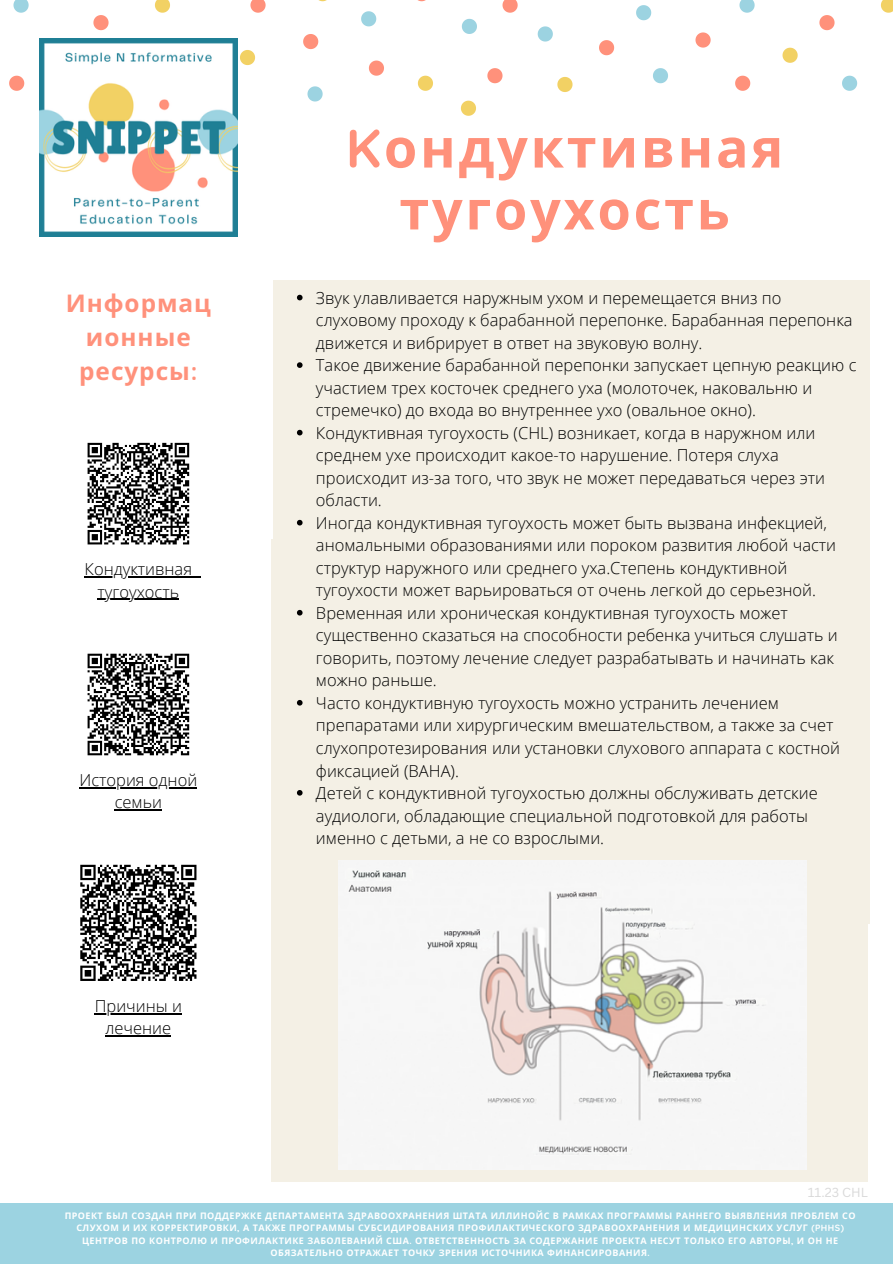
<style>
.page{position:relative;width:893px;height:1264px;background:#fff}
.page>*{position:absolute;margin:0;border:0;box-sizing:border-box;transform-origin:0 0}
.t1{font:700 54px/61.8px "Noto Sans";letter-spacing:.05em;color:#ff917b;text-align:center}
.t2{font:700 24.3px/33.8px "Noto Sans";letter-spacing:.04em;color:#ff917b;text-align:center}
.t3{font:300 16.5px/22.5px "Open Sans";color:#000}
.t4{font:12.75px "Canva Sans";color:#d9d9d9}
.t5{font:700 9px/12px "Noto Sans";letter-spacing:.05em;color:#fff;text-align:center}
.s1{font-family:"Quicksand"}
</style>
<div class="page">
<svg style="left:13px;top:0;width:16px;height:13px"></svg>
<svg style="left:307px;top:86px;width:15px;height:15px"></svg>
<svg style="left:361px;top:11px;width:15px;height:15px"></svg>
<svg style="left:155px;top:0;width:15px;height:13px"></svg>
<svg style="left:240px;top:50px;width:15px;height:15px"></svg>
<svg style="left:418px;top:76px;width:15px;height:15px"></svg>
<svg style="left:9px;top:76px;width:15px;height:15px"></svg>
<svg style="left:250px;top:0;width:15px;height:13px"></svg>
<svg style="left:93px;top:15px;width:15px;height:15px"></svg>
<svg style="left:303px;top:34px;width:15px;height:15px"></svg>
<svg style="left:369px;top:61px;width:15px;height:15px"></svg>
<svg style="left:739px;top:0;width:15px;height:13px"></svg>
<svg style="left:842px;top:76px;width:15px;height:15px"></svg>
<svg style="left:636px;top:5px;width:15px;height:15px"></svg>
<svg style="left:653px;top:68px;width:15px;height:15px"></svg>
<svg style="left:537px;top:26px;width:16px;height:16px"></svg>
<svg style="left:462px;top:19px;width:15px;height:15px"></svg>
<svg style="left:880px;top:0;width:12px;height:13px"></svg>
<svg style="left:557px;top:77px;width:15px;height:15px"></svg>
<svg style="left:461px;top:101px;width:15px;height:15px"></svg>
<svg style="left:782px;top:48px;width:15px;height:15px"></svg>
<svg style="left:695px;top:32px;width:15px;height:16px"></svg>
<svg style="left:735px;top:76px;width:15px;height:15px"></svg>
<svg style="left:487px;top:68px;width:15px;height:15px"></svg>
<svg style="left:502px;top:0;width:15px;height:13px"></svg>
<svg style="left:819px;top:15px;width:15px;height:15px"></svg>
<svg style="left:599px;top:40px;width:15px;height:15px"></svg>
<div style="left:273px;top:280px;width:596px;height:643px;background:#f4f0e5"></div>
<div style="left:0;top:1203px;width:892px;height:60px;background:#9cd3e1"></div>
<div style="left:272px;top:539px;width:596px;height:642px;background:#f4f0e5"></div>
<svg style="left:297px;top:295px;width:5px;height:5px"></svg>
<svg style="left:297px;top:362px;width:5px;height:6px"></svg>
<svg style="left:297px;top:430px;width:5px;height:5px"></svg>
<svg style="left:297px;top:520px;width:5px;height:5px"></svg>
<svg style="left:297px;top:610px;width:5px;height:5px"></svg>
<svg style="left:297px;top:700px;width:5px;height:5px"></svg>
<svg style="left:297px;top:790px;width:5px;height:5px"></svg>
<img style="left:39px;top:38px;width:198px;height:198px">
<img style="left:338px;top:860px;width:468px;height:309px">
<hr style="left:85px;top:576px;width:107px;height:1px;background:#000">
<hr style="left:98px;top:599px;width:81px;height:1px;background:#000">
<hr style="left:79px;top:787px;width:118px;height:1px;background:#000">
<hr style="left:115px;top:809px;width:47px;height:1px;background:#000">
<hr style="left:95px;top:1012px;width:87px;height:2px;background:#000">
<hr style="left:105px;top:1035px;width:66px;height:1px;background:#000">
<svg style="left:87px;top:442px;width:103px;height:103px"></svg>
<svg style="left:87px;top:653px;width:103px;height:103px"></svg>
<svg style="left:80px;top:864px;width:117px;height:117px"></svg>
<p class="t2" style="left:66px;top:286px;width:147px">Информац ионные ресурсы<span class="s1">:</span></p>
<p class="t3" style="left:85px;top:557px;width:109px;text-align:center">Кондуктивная тугоухость</p>
<p class="t3" style="left:79px;top:768px;width:119px;text-align:center">История одной семьи</p>
<p class="t3" style="left:95px;top:994px;width:89px;text-align:center">Причины и лечение</p>
<p class="t1" style="left:346px;top:116px;width:439px"><span class="s1">K</span>ондуктивная тугоухость</p>
<p class="t3" style="left:316px;top:286px;width:538px">Звук улавливается наружным ухом и перемещается вниз по слуховому проходу к барабанной перепонке. Барабанная перепонка движется и вибрирует в ответ на звуковую волну.</p>
<p class="t3" style="left:316px;top:353px;width:542px">Tакое движение барабанной перепонки запускает цепную реакцию с участием трех косточек среднего уха (молоточек, наковальню и стремечко) до входа во внутреннее ухо (овальное окно).</p>
<p class="t3" style="left:316px;top:421px;width:510px">Кондуктивная тугоухость (CHL) возникает, когда в наружном или среднем ухе происходит какое-то нарушение. Потеря слуха происходит из-за того, что звук не может передаваться через эти области.</p>
<p class="t3" style="left:316px;top:511px;width:521px">Иногда кондуктивная тугоухость может быть вызвана инфекцией, аномальными образованиями или пороком развития любой части структур наружного или среднего уха.Степень кондуктивной тугоухости может варьироваться от очень легкой до серьезной.</p>
<p class="t3" style="left:316px;top:601px;width:523px">Временная или хроническая кондуктивная тугоухость может существенно сказаться на способности ребенка учиться слушать и говорить, поэтому лечение следует разрабатывать и начинать как можно раньше.</p>
<p class="t3" style="left:316px;top:691px;width:525px">Часто кондуктивную тугоухость можно устранить лечением препаратами или хирургическим вмешательством, а также за счет слухопротезирования или установки слухового аппарата с костной фиксацией (BAHA).</p>
<p class="t3" style="left:316px;top:781px;width:503px">Детей с кондуктивной тугоухостью должны обслуживать детские аудиологи, обладающие специальной подготовкой для работы именно с детьми, а не со взрослыми.</p>
<p class="t4" style="left:807px;top:1183px;width:62px">11.23 CHL</p>
<p class="t5" style="left:65px;top:1209px;width:792px">ПРОЕКТ БЫЛ СОЗДАН ПРИ ПОДДЕРЖКЕ ДЕПАРТАМЕНТА ЗДРАВООХРАНЕНИЯ ШТАТА ИЛЛИНОЙС В РАМКАХ ПРОГРАММЫ РАННЕГО ВЫЯВЛЕНИЯ ПРОБЛЕМ СО СЛУХОМ И ИХ КОРРЕКТИРОВКИ<span class="s1">,</span> А ТАКЖЕ ПРОГРАММЫ СУБСИДИРОВАНИЯ ПРОФИЛАКТИЧЕСКОГО ЗДРАВООХРАНЕНИЯ И МЕДИЦИНСКИХ УСЛУГ <span class="s1">(PHHS)<br></span>ЦЕНТРОВ ПО КОНТРОЛЮ И ПРОФИЛАКТИКЕ ЗАБОЛЕВАНИЙ США<span class="s1">.</span> ОТВЕТСТВЕННОСТЬ ЗА СОДЕРЖАНИЕ ПРОЕКТА НЕСУТ ТОЛЬКО ЕГО АВТОРЫ<span class="s1">,</span> И ОН НЕ ОБЯЗАТЕЛЬНО ОТРАЖАЕТ ТОЧКУ ЗРЕНИЯ ИСТОЧНИКА ФИНАНСИРОВАНИЯ<span class="s1">.</span></p>
</div>
